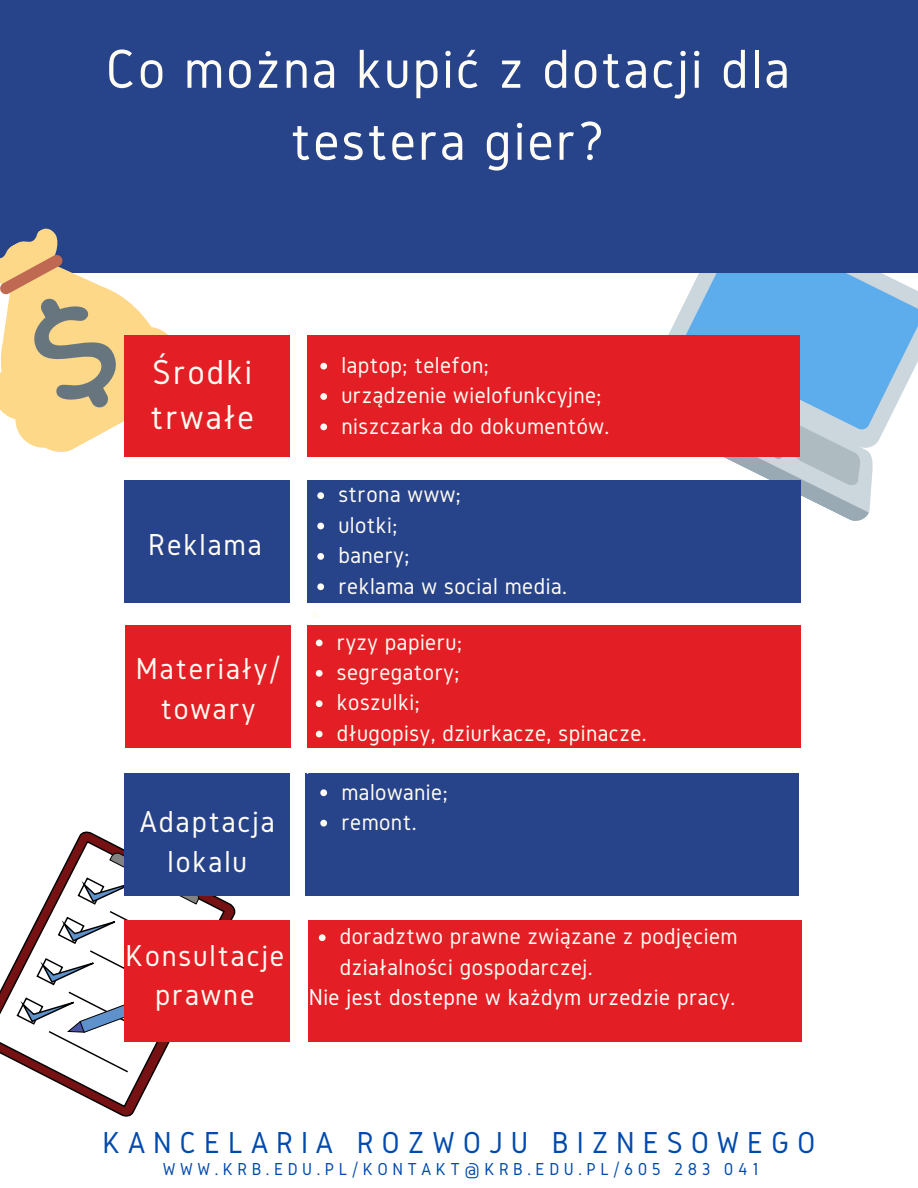
<style>
.page{position:relative;width:918px;height:1188px;background:#fff}
.page>*{position:absolute;margin:0;border:0;box-sizing:border-box;transform-origin:0 0}
.t1{font:57px/72px "Gidole";letter-spacing:.04em;color:#fffcf3;text-align:center}
.t2{font:36px/45px "Gidole";letter-spacing:.06em;color:#fffcf3}
.t3{font:31.5px/39.3px "Gidole";letter-spacing:.06em;color:#fffcf3;text-align:center}
.t4{font:31.5px "Gidole";letter-spacing:.25em;color:#004aad}
.t5{font:24px/30.3px "Gidole";letter-spacing:.02em;color:#fffcf3}
.t6{font:24px "Gidole";letter-spacing:.02em;color:#fff}
.t7{font:18px "Gidole";letter-spacing:.25em;color:#004aad}
</style>
<div class="page">
<svg style="left:668px;top:306px;width:215px;height:195px"></svg>
<svg style="left:683px;top:273px;width:235px;height:159px;background:#7dbaeb"></svg>
<svg style="left:609px;top:355px;width:261px;height:166px"></svg>
<div style="left:0;top:0;width:918px;height:273px;background:#27438a"></div>
<div style="left:307px;top:335px;width:493px;height:122px;background:#e31e24"></div>
<svg style="left:320px;top:363px;width:7px;height:7px"></svg>
<svg style="left:320px;top:393px;width:7px;height:7px"></svg>
<svg style="left:320px;top:424px;width:7px;height:6px"></svg>
<svg style="left:6px;top:228px;width:162px;height:229px"></svg>
<svg style="left:0;top:253px;width:133px;height:170px;background:#d5b989"></svg>
<div style="left:125px;top:335px;width:165px;height:122px;background:#e31e24"></div>
<div style="left:308px;top:481px;width:493px;height:121px;background:#27438a"></div>
<svg style="left:317px;top:492px;width:7px;height:7px"></svg>
<svg style="left:317px;top:523px;width:7px;height:6px"></svg>
<svg style="left:317px;top:553px;width:7px;height:7px"></svg>
<svg style="left:317px;top:583px;width:7px;height:7px"></svg>
<svg style="left:312px;top:612px;width:6px;height:6px"></svg>
<div style="left:124px;top:481px;width:165px;height:121px;background:#27438a"></div>
<svg style="left:84px;top:827px;width:155px;height:290px"></svg>
<svg style="left:0;top:895px;width:226px;height:213px"></svg>
<svg style="left:15px;top:832px;width:196px;height:242px"></svg>
<div style="left:308px;top:626px;width:493px;height:121px;background:#e31e24"></div>
<div style="left:125px;top:626px;width:166px;height:121px;background:#e31e24"></div>
<div style="left:306px;top:774px;width:492px;height:121px;background:#27438a"></div>
<div style="left:125px;top:774px;width:165px;height:121px;background:#27438a"></div>
<div style="left:309px;top:920px;width:492px;height:122px;background:#e31e24"></div>
<svg style="left:319px;top:934px;width:7px;height:7px"></svg>
<div style="left:125px;top:920px;width:165px;height:122px;background:#e31e24"></div>
<svg style="left:316px;top:640px;width:7px;height:6px"></svg>
<svg style="left:316px;top:670px;width:7px;height:7px"></svg>
<svg style="left:316px;top:700px;width:7px;height:7px"></svg>
<svg style="left:316px;top:731px;width:7px;height:6px"></svg>
<svg style="left:320px;top:789px;width:7px;height:7px"></svg>
<svg style="left:320px;top:820px;width:7px;height:7px"></svg>
<p class="t1" style="left:105px;top:32px;width:686px">Co można kupić z dotacji dla testera gier?</p>
<p class="t2" style="left:151px;top:349px;width:105px">Środki trwałe</p>
<h3 class="t3" style="left:148px;top:524px;width:115px">Reklama</h3>
<p class="t3" style="left:136px;top:649px;width:146px">Materiały/ towary</p>
<p class="t3" style="left:140px;top:802px;width:137px">Adaptacja lokalu</p>
<p class="t3" style="left:125px;top:935px;width:160px">Konsultacje prawne</p>
<p class="t5" style="left:341px;top:349px;width:149px">laptop; telefon;</p>
<p class="t5" style="left:341px;top:380px;width:262px">urządzenie wielofunkcyjne;</p>
<h2 class="t5" style="left:341px;top:410px;width:270px">niszczarka do dokumentów.</h2>
<p class="t5" style="left:338px;top:479px;width:124px">strona www;</p>
<p class="t5" style="left:338px;top:509px;width:61px">ulotki;</p>
<p class="t5" style="left:338px;top:540px;width:72px">banery;</p>
<p class="t5" style="left:338px;top:570px;width:230px">reklama w social media.</p>
<p class="t5" style="left:306px;top:748px;width:6px">;</p>
<h3 class="t5" style="left:337px;top:626px;width:127px">ryzy papieru;</h3>
<p class="t5" style="left:337px;top:657px;width:124px">segregatory;</p>
<p class="t5" style="left:337px;top:687px;width:84px">koszulki;</p>
<p class="t5" style="left:337px;top:717px;width:311px">długopisy, dziurkacze, spinacze.</p>
<p class="t5" style="left:341px;top:776px;width:108px">malowanie;</p>
<h4 class="t5" style="left:341px;top:806px;width:77px">remont.</h4>
<p class="t5" style="left:340px;top:921px;width:399px">doradztwo prawne związane z podjęciem działalności gospodarczej.</p>
<p class="t6" style="left:309px;top:984px;width:428px">Nie jest dostepne w każdym urzedzie pracy.</p>
<h1 class="t4" style="left:102px;top:1125px;width:715px">KANCELARIA ROZWOJU BIZNESOWEGO</h1>
<p class="t7" style="left:163px;top:1159px;width:597px">WWW.KRB.EDU.PL/KONTAKT@KRB.EDU.PL/605 283 041</p>
</div>
